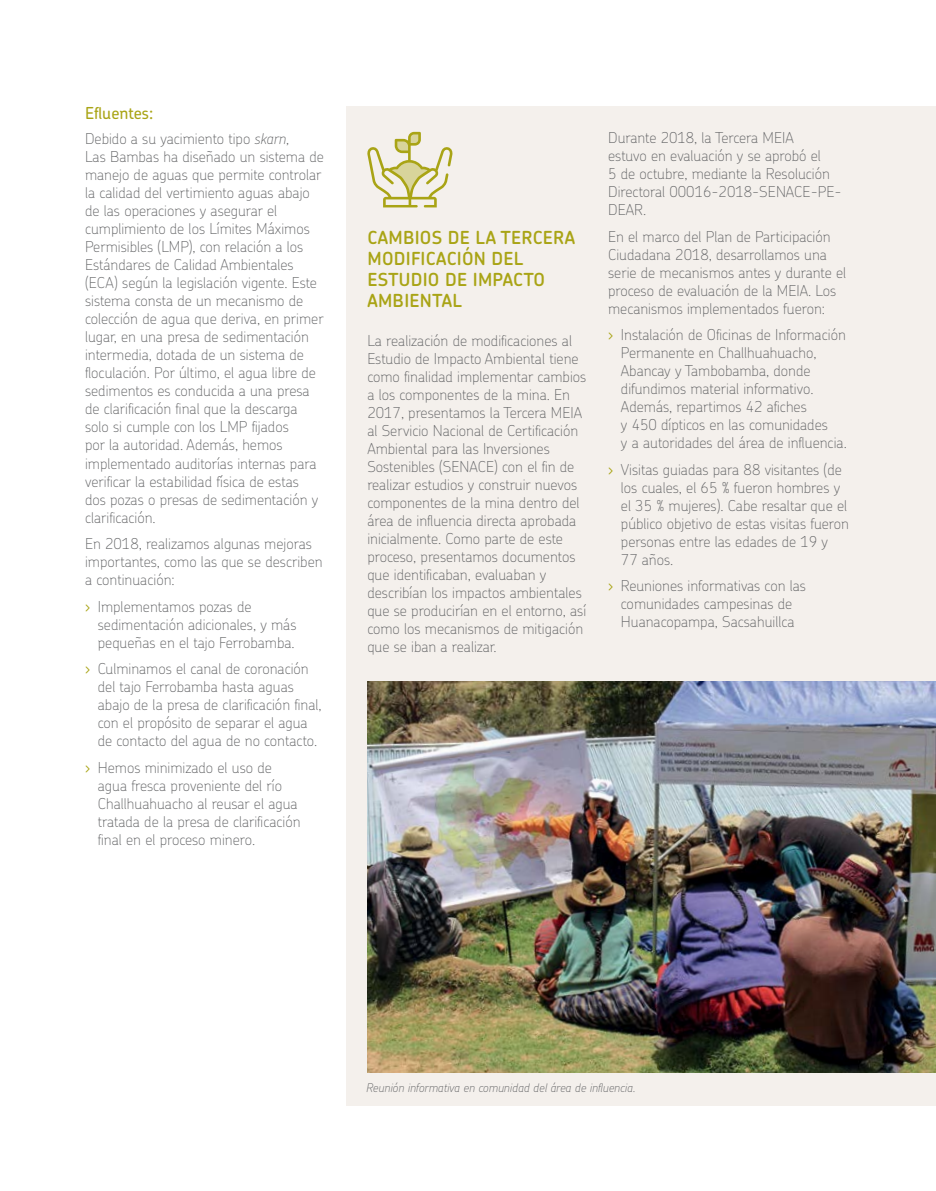
<style>
.page{position:relative;width:936px;height:1191px;background:#fff}
.page>*{position:absolute;margin:0;border:0;box-sizing:border-box;transform-origin:0 0}
.t1{font:600 18px/21px "Chevin Pro";letter-spacing:.015em;color:#a9a415}
.t2{font:500 16.5px "Chevin Pro";color:#a9a415}
.t3{font:100 15px/18px "Chevin Pro";color:#5f6062}
.t4{font:italic 100 12px "Chevin Pro";color:#5f6062}
.s1{font-style:italic}
.s2{font-weight:300;color:#a9a415}
</style>
<div class="page">
<div style="left:346px;top:106px;width:589px;height:1000px;background:#f4f0ec"></div>
<img style="left:367px;top:681px;width:568px;height:391px">
<svg style="left:367px;top:132px;width:85px;height:75px"></svg>
<p class="t2" style="left:85px;top:102px;width:70px">Efluentes:</p>
<p class="t3" style="left:85px;top:129px;width:240px">Debido a su yacimiento tipo <span class="s1">skarn,<br></span>Las Bambas ha diseñado un sistema de manejo de aguas que permite controlar la calidad del vertimiento aguas abajo de las operaciones y asegurar el cumplimiento de los Límites Máximos Permisibles (LMP), con relación a los Estándares de Calidad Ambientales (ECA) según la legislación vigente. Este sistema consta de un mecanismo de colección de agua que deriva, en primer lugar, en una presa de sedimentación intermedia, dotada de un sistema de floculación. Por último, el agua libre de sedimentos es conducida a una presa de clarificación final que la descarga solo si cumple con los LMP fijados<br>por la autoridad. Además, hemos implementado auditorías internas para verificar la estabilidad física de estas<br>dos pozas o presas de sedimentación y clarificación.</p>
<p class="t3" style="left:85px;top:534px;width:239px">En 2018, realizamos algunas mejoras importantes, como las que se describen a continuación:</p>
<p class="t3" style="left:98px;top:596px;width:200px;text-indent:-13px"><span class="s2">›</span> Implementamos pozas de sedimentación adicionales, y más pequeñas en el tajo Ferrobamba.</p>
<p class="t3" style="left:98px;top:659px;width:225px;text-indent:-13px"><span class="s2">›</span> Culminamos el canal de coronación del tajo Ferrobamba hasta aguas abajo de la presa de clarificación final, con el propósito de separar el agua de contacto del agua de no contacto.</p>
<p class="t3" style="left:98px;top:757px;width:204px;text-indent:-13px"><span class="s2">›</span> Hemos minimizado el uso de agua fresca proveniente del río<br>Challhuahuacho al reusar el agua tratada de la presa de clarificación final en el proceso minero.</p>
<p class="t1" style="left:367px;top:226px;width:209px">CAMBIOS DE LA TERCERA<br>MODIFICACIÓN DEL<br>ESTUDIO DE IMPACTO<br>AMBIENTAL</p>
<p class="t3" style="left:367px;top:331px;width:220px">La realización de modificaciones al Estudio de Impacto Ambiental tiene como finalidad implementar cambios a los componentes de la mina. En 2017, presentamos la Tercera MEIA al Servicio Nacional de Certificación Ambiental para las Inversiones Sostenibles (SENACE) con el fin de realizar estudios y construir nuevos componentes de la mina dentro del área de influencia directa aprobada inicialmente. Como parte de este proceso, presentamos documentos que identificaban, evaluaban y describían los impactos ambientales que se producirían en el entorno, así como los mecanismos de mitigación que se iban a realizar.</p>
<p class="t3" style="left:608px;top:128px;width:235px">Durante 2018, la Tercera MEIA<br>estuvo en evaluación y se aprobó el<br>5 de octubre, mediante la Resolución<br>Directoral 00016-2018-SENACE-PE-<br>DEAR.</p>
<p class="t3" style="left:608px;top:227px;width:239px">En el marco del Plan de Participación Ciudadana 2018, desarrollamos una serie de mecanismos antes y durante el proceso de evaluación de la MEIA. Los mecanismos implementados fueron:</p>
<p class="t3" style="left:621px;top:325px;width:227px;text-indent:-13px"><span class="s2">›</span> Instalación de Oficinas de Información Permanente en Challhuahuacho, Abancay y Tambobamba, donde difundimos material informativo.<br>Además, repartimos 42 afiches<br>y 450 dípticos en las comunidades<br>y a autoridades del área de influencia.</p>
<p class="t3" style="left:621px;top:460px;width:229px;text-indent:-13px"><span class="s2">›</span> Visitas guiadas para 88 visitantes (de los cuales, el 65 % fueron hombres y el 35 % mujeres). Cabe resaltar que el público objetivo de estas visitas fueron personas entre las edades de 19 y<br>77 años.</p>
<p class="t3" style="left:608px;top:576px;width:199px;text-align:center"><span class="s2">›</span> Reuniones informativas con las comunidades campesinas de<br>Huanacopampa, Sacsahuillca</p>
<p class="t4" style="left:366px;top:1079px;width:271px">Reunión informativa en comunidad del área de influencia.</p>
</div>
